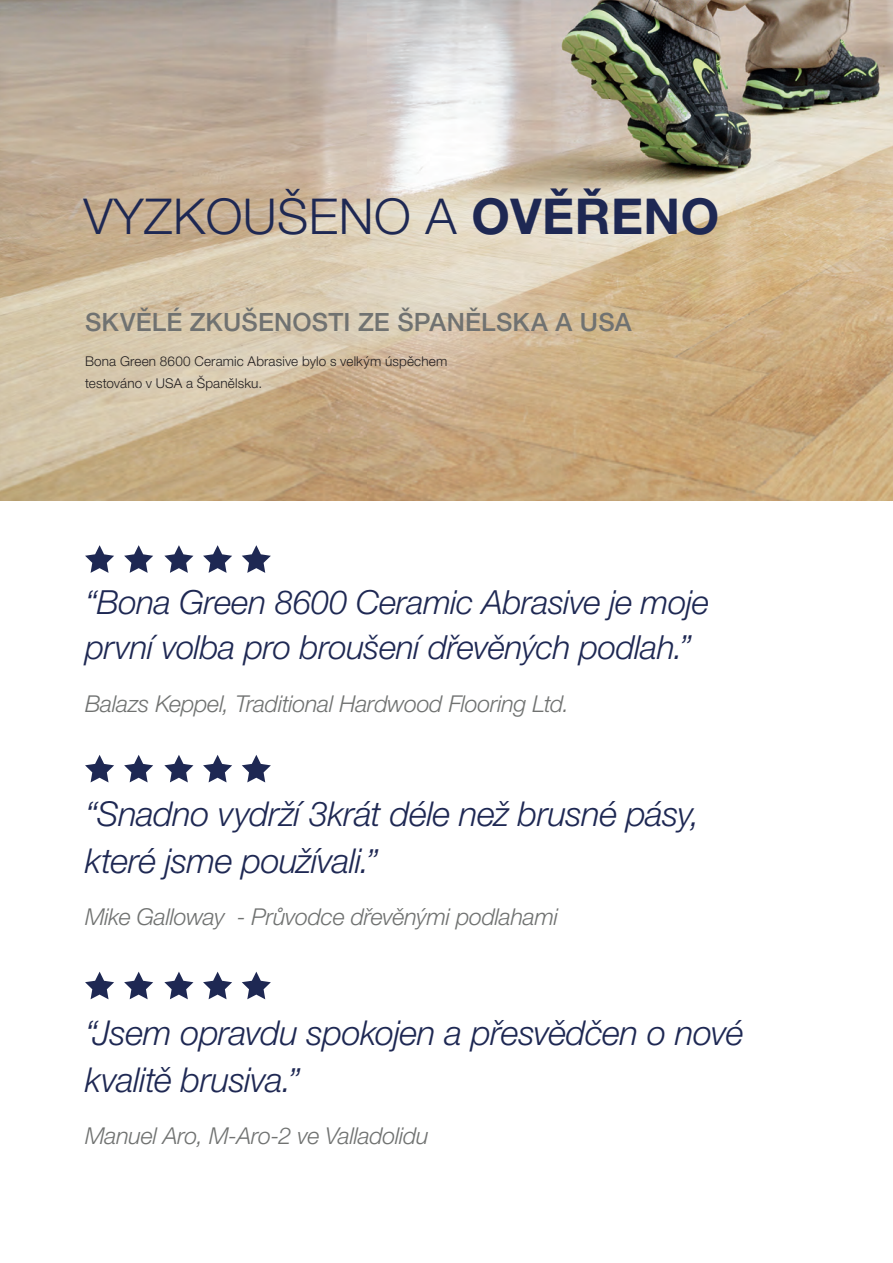
<style>
.page{position:relative;width:893px;height:1263px;background:#fff}
.page>*{position:absolute;margin:0;border:0;box-sizing:border-box;transform-origin:0 0}
.t1{font:300 49.5px "Helvetica Neue CE";letter-spacing:.01em;color:#1e2853}
.Brödtext{font:italic 300 34.35px/46.8px "Helvetica Neue CE";letter-spacing:-.015em;color:#1e2853}
.Brödtext-2{font:italic 300 33.3px/45.5px "Helvetica Neue CE";letter-spacing:-.015em;color:#1e2853}
.Stor_rubbe_brödtext{font:500 25.2px "Helvetica Neue CE";letter-spacing:.01em;color:#707271}
.Brödtext-3{font:italic 300 23.25px "Helvetica Neue CE";letter-spacing:-.015em;color:#707271}
.Brödtext-4{font:300 13.5px/22.5px "Helvetica Neue CE";letter-spacing:.01em;color:#231f20}
.s1{font-weight:700}
.s2{font-size:33.3px}
</style>
<div class="page">
<img style="left:0;top:0;width:893px;height:500px">
<svg style="left:85px;top:545px;width:29px;height:28px"></svg>
<svg style="left:124px;top:545px;width:29px;height:28px"></svg>
<svg style="left:164px;top:545px;width:29px;height:28px"></svg>
<svg style="left:203px;top:545px;width:29px;height:28px"></svg>
<svg style="left:242px;top:545px;width:29px;height:28px"></svg>
<svg style="left:85px;top:755px;width:29px;height:27px"></svg>
<svg style="left:124px;top:755px;width:29px;height:27px"></svg>
<svg style="left:164px;top:755px;width:29px;height:27px"></svg>
<svg style="left:203px;top:755px;width:29px;height:27px"></svg>
<svg style="left:242px;top:755px;width:29px;height:27px"></svg>
<svg style="left:85px;top:972px;width:29px;height:27px"></svg>
<svg style="left:124px;top:972px;width:29px;height:27px"></svg>
<svg style="left:164px;top:972px;width:29px;height:27px"></svg>
<svg style="left:203px;top:972px;width:29px;height:27px"></svg>
<svg style="left:242px;top:972px;width:29px;height:27px"></svg>
<p class="t1" style="left:84px;top:187px;width:637px">VYZKOUŠENO A <span class="s1">OVĚŘENO</span></p>
<p class="Stor_rubbe_brödtext" style="left:85px;top:307px;width:548px">SKVĚLÉ ZKUŠENOSTI ZE ŠPANĚLSKA A USA</p>
<p class="Brödtext-4" style="left:85px;top:350px;width:364px">Bona Green 8600 Ceramic Abrasive bylo s velkým úspěchem testováno v USA a Španělsku.</p>
<p class="Brödtext-2" style="left:85px;top:580px;width:625px">“Bona Green 8600 Ceramic Abrasive je moje první volba pro broušení dřevěných podlah.”</p>
<p class="Brödtext-3" style="left:85px;top:690px;width:486px">Balazs Keppel, Traditional Hardwood Flooring Ltd.</p>
<p class="Brödtext" style="left:85px;top:791px;width:616px">“Snadno vydrží 3krát déle než brusné pásy, které jsme používali.<span class="s2">”</span></p>
<p class="Brödtext-3" style="left:85px;top:904px;width:474px">Mike Galloway - Průvodce dřevěnými podlahami</p>
<p class="Brödtext" style="left:85px;top:1010px;width:660px">“Jsem opravdu spokojen a přesvědčen o nové kvalitě brusiva.<span class="s2">”</span></p>
<p class="Brödtext-3" style="left:85px;top:1122px;width:345px">Manuel Aro, M-Aro-2 ve Valladolidu</p>
</div>
